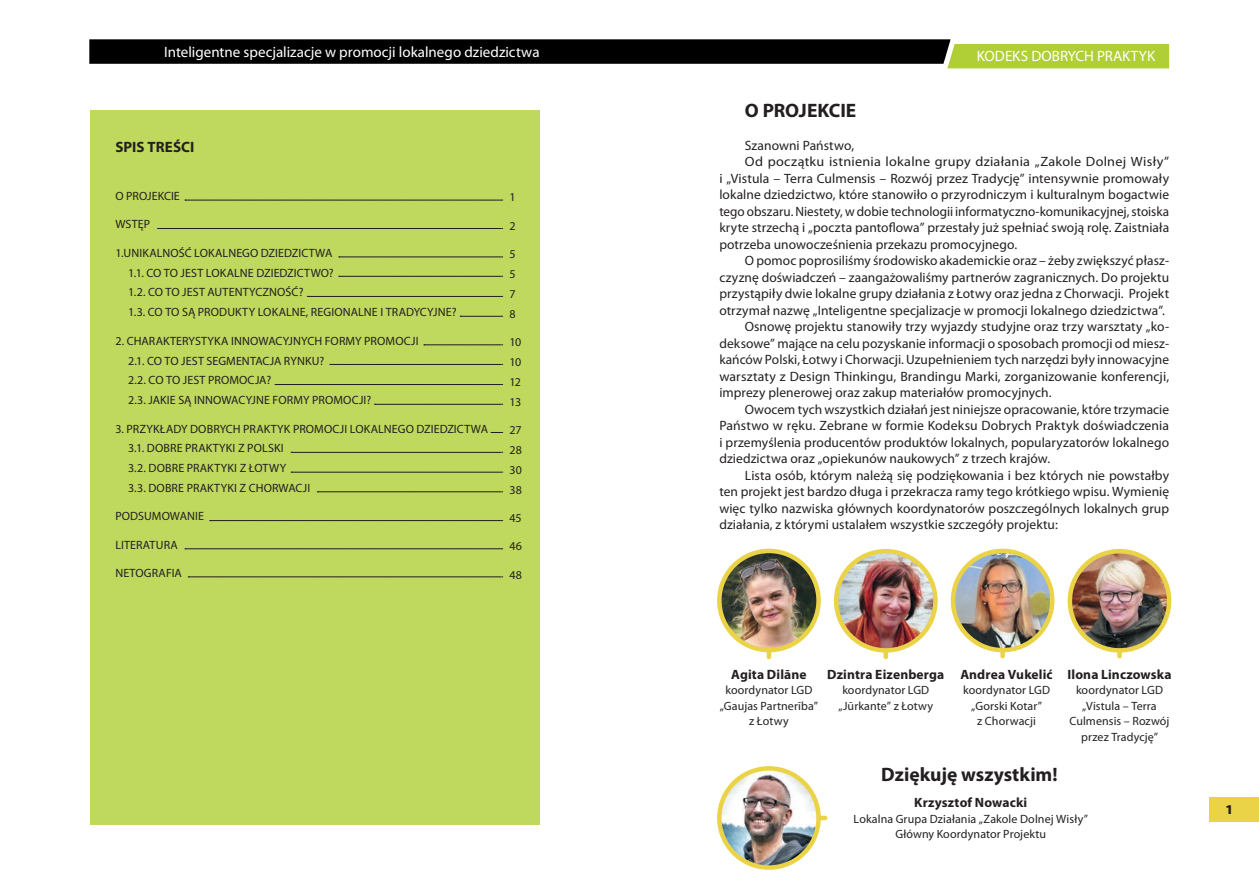
<style>
.page{position:relative;width:1259px;height:893px;background:#fff}
.page>*{position:absolute;margin:0;border:0;box-sizing:border-box;transform-origin:0 0}
.t1{font:700 19.5px "Myriad Pro";color:#231f20}
.t2{font:15px "Myriad Pro";color:#fff}
.t3{font:700 15px "Myriad Pro";color:#231f20}
.t4{font:13.5px "Myriad Pro";letter-spacing:.005em;color:#231f20}
.t5{font:700 13.5px "Myriad Pro";letter-spacing:.01em;color:#231f20}
.t6{font:13.5px "Myriad Pro";letter-spacing:.005em;color:#231f20;scale:1.05 1}
.t7{font:900 13.5px "Myriad Pro";color:#231f20}
.t8{font:12px/19.8px "Myriad Pro";letter-spacing:.01em;color:#231f20;text-align:center}
</style>
<div class="page">
<svg style="left:89px;top:39px;width:1080px;height:29px;background:#474c32"></svg>
<div style="left:90px;top:111px;width:449px;height:714px;background:#bfd85e"></div>
<div style="left:1209px;top:797px;width:50px;height:24px;background:#ebd348"></div>
<svg style="left:185px;top:200px;width:318px;height:1px"></svg>
<svg style="left:157px;top:228px;width:346px;height:1px"></svg>
<svg style="left:339px;top:257px;width:164px;height:1px"></svg>
<svg style="left:339px;top:276px;width:164px;height:1px"></svg>
<svg style="left:307px;top:296px;width:196px;height:1px"></svg>
<svg style="left:460px;top:316px;width:43px;height:1px"></svg>
<svg style="left:424px;top:345px;width:79px;height:1px"></svg>
<svg style="left:330px;top:364px;width:173px;height:1px"></svg>
<svg style="left:275px;top:384px;width:228px;height:1px"></svg>
<svg style="left:374px;top:404px;width:129px;height:1px"></svg>
<svg style="left:491px;top:432px;width:12px;height:1px"></svg>
<svg style="left:291px;top:452px;width:212px;height:1px"></svg>
<svg style="left:317px;top:492px;width:186px;height:1px"></svg>
<svg style="left:210px;top:520px;width:293px;height:1px"></svg>
<svg style="left:185px;top:549px;width:318px;height:1px"></svg>
<svg style="left:188px;top:577px;width:315px;height:1px"></svg>
<img style="left:719px;top:551px;width:99px;height:99px;border-radius:50px">
<div style="left:717px;top:549px;width:104px;height:103px;border:4px solid #ebd348;border-radius:50%"></div>
<img style="left:836px;top:551px;width:99px;height:99px;border-radius:50px">
<div style="left:834px;top:549px;width:103px;height:104px;border:4px solid #ebd348;border-radius:50%"></div>
<img style="left:953px;top:551px;width:99px;height:99px;border-radius:50px">
<div style="left:950px;top:549px;width:104px;height:103px;border:4px solid #ebd348;border-radius:50%"></div>
<img style="left:1070px;top:551px;width:99px;height:99px;border-radius:50px">
<div style="left:1067px;top:549px;width:104px;height:104px;border:4px solid #ebd348;border-radius:50%"></div>
<svg style="left:766px;top:652px;width:5px;height:5px"></svg>
<svg style="left:883px;top:652px;width:5px;height:5px"></svg>
<svg style="left:1000px;top:651px;width:5px;height:5px"></svg>
<svg style="left:1117px;top:651px;width:4px;height:5px"></svg>
<img style="left:719px;top:768px;width:99px;height:99px;border-radius:50px">
<div style="left:717px;top:766px;width:104px;height:104px;border:4px solid #ebd348;border-radius:50%"></div>
<svg style="left:820px;top:816px;width:5px;height:4px"></svg>
<svg style="left:291px;top:472px;width:212px;height:1px"></svg>
<p class="t2" style="left:164px;top:42px;width:377px">Inteligentne specjalizacje w promocji lokalnego dziedzictwa</p>
<p class="t3" style="left:115px;top:137px;width:80px">SPIS TREŚCI</p>
<p class="t8" style="left:115px;top:186px;width:66px">O PROJEKCIE</p>
<p class="t8" style="left:115px;top:214px;width:36px">WSTĘP</p>
<p class="t8" style="left:128px;top:243px;width:330px;text-align:left;text-indent:-13px">1.UNIKALNOŚĆ LOKALNEGO DZIEDZICTWA<br>1.1. CO TO JEST LOKALNE DZIEDZICTWO?<br>1.2. CO TO JEST AUTENTYCZNOŚĆ?<br>1.3. CO TO SĄ PRODUKTY LOKALNE, REGIONALNE I TRADYCYJNE?</p>
<p class="t8" style="left:128px;top:331px;width:292px;text-align:left;text-indent:-13px">2. CHARAKTERYSTYKA INNOWACYJNYCH FORMY PROMOCJI 2.1. CO TO JEST SEGMENTACJA RYNKU?<br>2.2. CO TO JEST PROMOCJA?<br>2.3. JAKIE SĄ INNOWACYJNE FORMY PROMOCJI?</p>
<p class="t8" style="left:128px;top:418px;width:361px;text-align:left;text-indent:-13px">3. PRZYKŁADY DOBRYCH PRAKTYK PROMOCJI LOKALNEGO DZIEDZICTWA 3.1. DOBRE PRAKTYKI Z POLSKI<br>3.2. DOBRE PRAKTYKI Z ŁOTWY<br>3.3. DOBRE PRAKTYKI Z CHORWACJI</p>
<p class="t8" style="left:115px;top:506px;width:90px">PODSUMOWANIE</p>
<p class="t8" style="left:115px;top:535px;width:64px">LITERATURA</p>
<p class="t8" style="left:115px;top:563px;width:68px">NETOGRAFIA</p>
<p class="t8" style="left:509px;top:187px;width:8px">1</p>
<p class="t8" style="left:509px;top:216px;width:8px">2</p>
<p class="t8" style="left:509px;top:244px;width:8px;text-align:justify">5<br>5<br>7<br>8</p>
<p class="t8" style="left:509px;top:332px;width:13px;text-align:justify">10<br>10<br>12<br>13</p>
<p class="t8" style="left:509px;top:420px;width:14px;text-align:justify">27<br>28<br>30<br>38</p>
<p class="t8" style="left:509px;top:508px;width:14px">45</p>
<p class="t8" style="left:509px;top:536px;width:14px">46</p>
<p class="t8" style="left:509px;top:564px;width:14px">48</p>
<p class="t2" style="left:976px;top:47px;width:180px">KODEKS DOBRYCH PRAKTYK</p>
<h1 class="t1" style="left:745px;top:97px;width:113px">O PROJEKCIE</h1>
<p class="t4" style="left:745px;top:137px;width:111px">Szanowni Państwo,</p>
<p class="t6" style="left:745px;top:153px;width:405px">Od początku istnienia lokalne grupy działania „Zakole Dolnej Wisły”</p>
<p class="t4" style="left:719px;top:170px;width:451px">i „Vistula – Terra Culmensis – Rozwój przez Tradycję” intensywnie promowały</p>
<p class="t4" style="left:719px;top:186px;width:451px">lokalne dziedzictwo, które stanowiło o przyrodniczym i kulturalnym bogactwie</p>
<p class="t4" style="left:719px;top:203px;width:451px">tego obszaru. Niestety, w dobie technologii informatyczno-komunikacyjnej, stoiska</p>
<p class="t4" style="left:719px;top:219px;width:451px">kryte strzechą i „poczta pantoflowa” przestały już spełniać swoją rolę. Zaistniała</p>
<p class="t4" style="left:719px;top:236px;width:299px">potrzeba unowocześnienia przekazu promocyjnego.</p>
<p class="t4" style="left:745px;top:252px;width:426px">O pomoc poprosiliśmy środowisko akademickie oraz – żeby zwiększyć płasz-</p>
<p class="t4" style="left:719px;top:269px;width:451px">czyznę doświadczeń – zaangażowaliśmy partnerów zagranicznych. Do projektu</p>
<p class="t4" style="left:719px;top:285px;width:451px">przystąpiły dwie lokalne grupy działania z Łotwy oraz jedna z Chorwacji. Projekt</p>
<p class="t4" style="left:719px;top:302px;width:447px">otrzymał nazwę „Inteligentne specjalizacje w promocji lokalnego dziedzictwa”.</p>
<p class="t4" style="left:745px;top:318px;width:426px">Osnowę projektu stanowiły trzy wyjazdy studyjne oraz trzy warsztaty „ko-</p>
<p class="t4" style="left:719px;top:335px;width:451px">deksowe” mające na celu pozyskanie informacji o sposobach promocji od miesz-</p>
<p class="t4" style="left:719px;top:351px;width:451px">kańców Polski, Łotwy i Chorwacji. Uzupełnieniem tych narzędzi były innowacyjne</p>
<p class="t4" style="left:719px;top:368px;width:451px">warsztaty z Design Thinkingu, Brandingu Marki, zorganizowanie konferencji,</p>
<p class="t4" style="left:719px;top:384px;width:334px">imprezy plenerowej oraz zakup materiałów promocyjnych.</p>
<p class="t4" style="left:745px;top:401px;width:426px">Owocem tych wszystkich działań jest niniejsze opracowanie, które trzymacie</p>
<p class="t4" style="left:719px;top:417px;width:451px">Państwo w ręku. Zebrane w formie Kodeksu Dobrych Praktyk doświadczenia</p>
<p class="t4" style="left:719px;top:434px;width:451px">i przemyślenia producentów produktów lokalnych, popularyzatorów lokalnego</p>
<p class="t4" style="left:719px;top:450px;width:332px">dziedzictwa oraz „opiekunów naukowych” z trzech krajów.</p>
<p class="t4" style="left:745px;top:467px;width:426px">Lista osób, którym należą się podziękowania i bez których nie powstałby</p>
<p class="t4" style="left:719px;top:483px;width:451px">ten projekt jest bardzo długa i przekracza ramy tego krótkiego wpisu. Wymienię</p>
<p class="t4" style="left:719px;top:500px;width:451px">więc tylko nazwiska głównych koordynatorów poszczególnych lokalnych grup</p>
<p class="t4" style="left:719px;top:516px;width:340px">działania, z którymi ustalałem wszystkie szczegóły projektu:</p>
<p class="t5" style="left:731px;top:665px;width:77px">Agita Dilāne</p>
<p class="t8" style="left:720px;top:682px;width:100px;line-height:15.6px">koordynator LGD „Gaujas Partnerība” z Łotwy</p>
<p class="t5" style="left:827px;top:665px;width:119px">Dzintra Eizenberga</p>
<p class="t8" style="left:838px;top:682px;width:96px;line-height:15.6px">koordynator LGD „Jūrkante” z Łotwy</p>
<p class="t5" style="left:960px;top:665px;width:94px">Andrea Vukelić</p>
<p class="t8" style="left:963px;top:682px;width:88px;line-height:15.6px">koordynator LGD „Gorski Kotar”<br>z Chorwacji</p>
<h1 class="t1" style="left:881px;top:761px;width:178px">Dziękuję wszystkim!</h1>
<p class="t5" style="left:1067px;top:665px;width:105px">Ilona Linczowska</p>
<p class="t8" style="left:1069px;top:682px;width:101px;line-height:15.6px">koordynator LGD „Vistula – Terra<br>Culmensis – Rozwój przez Tradycję”</p>
<p class="t5" style="left:914px;top:794px;width:115px">Krzysztof Nowacki</p>
<p class="t8" style="left:853px;top:811px;width:236px;line-height:15.6px">Lokalna Grupa Działania „Zakole Dolnej Wisły”<br>Główny Koordynator Projektu</p>
<p class="t7" style="left:1225px;top:801px;width:9px">1</p>
</div>
